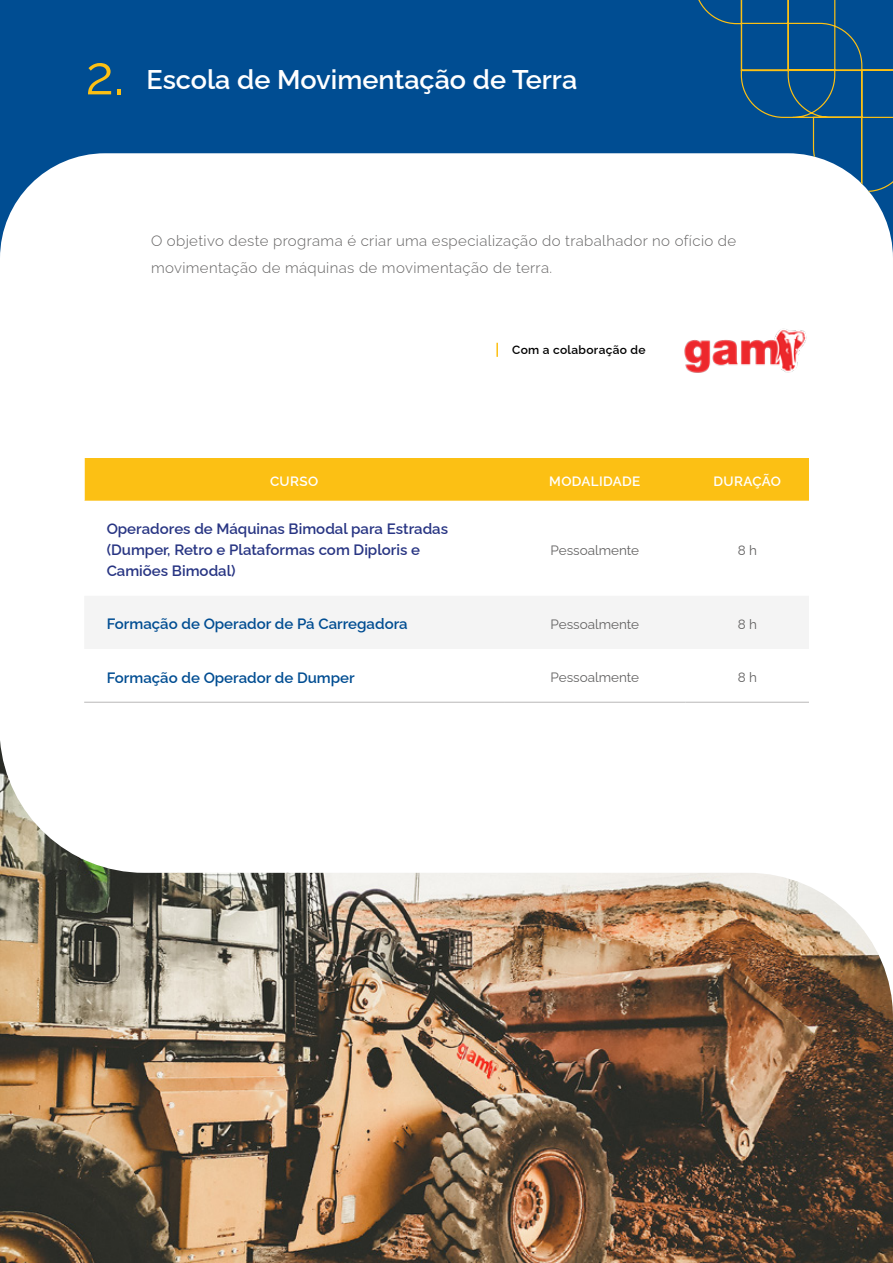
<style>
.page{position:relative;width:893px;height:1263px;background:#fff}
.page>*{position:absolute;margin:0;border:0;box-sizing:border-box;transform-origin:0 0}
.t1{font:600 27px "Raleway";color:#fff}
.t2{font:300 15px/27px "Raleway";letter-spacing:.025em;color:#646363}
.t3{font:600 15px/21px "Raleway";color:#283583}
.t4{font:600 15px "Raleway";color:#004d92}
.t5{font:13.5px "Raleway";color:#646363}
.t6{font:600 13.5px "Raleway";letter-spacing:.025em;color:#fff}
.t7{font:600 12px "Raleway";letter-spacing:.025em;color:#000}
.s1{font-weight:400;font-size:54px;color:#fcc014}
</style>
<div class="page">
<svg style="left:0;top:0;width:893px;height:256px;fill:#004d92"></svg>
<svg style="left:693px;top:0;width:200px;height:193px"></svg>
<div style="left:85px;top:458px;width:724px;height:43px;background:#fcc014"></div>
<div style="left:85px;top:596px;width:724px;height:53px;background:#f4f4f4"></div>
<hr style="left:84px;top:702px;width:420px;height:1px;background:#b8b7b7">
<hr style="left:504px;top:702px;width:182px;height:1px;background:#b8b7b7">
<hr style="left:686px;top:702px;width:123px;height:1px;background:#b8b7b7">
<img style="left:0;top:741px;width:893px;height:522px">
<svg style="left:496px;top:343px;width:2px;height:14px"></svg>
<img style="left:684px;top:328px;width:123px;height:45px">
<h1 class="t1" style="left:86px;top:58px;width:493px"><span class="s1">2.</span> Escola de Movimentação de Terra</h1>
<p class="t2" style="left:151px;top:226px;width:587px">O objetivo deste programa é criar uma especialização do trabalhador no ofício de movimentação de máquinas de movimentação de terra.</p>
<p class="t7" style="left:512px;top:340px;width:135px">Com a colaboração de</p>
<p class="t6" style="left:270px;top:470px;width:50px">CURSO</p>
<p class="t6" style="left:549px;top:470px;width:93px">MODALIDADE</p>
<p class="t6" style="left:714px;top:470px;width:69px">DURAÇÃO</p>
<p class="t3" style="left:107px;top:517px;width:343px">Operadores de Máquinas Bimodal para Estradas (Dumper, Retro e Plataformas com Diploris e<br>Camiões Bimodal)</p>
<p class="t5" style="left:550px;top:539px;width:90px">Pessoalmente</p>
<p class="t5" style="left:738px;top:539px;width:21px">8 h</p>
<p class="t4" style="left:107px;top:612px;width:303px">Formação de Operador de Pá Carregadora</p>
<p class="t5" style="left:550px;top:613px;width:90px">Pessoalmente</p>
<p class="t5" style="left:738px;top:613px;width:21px">8 h</p>
<p class="t4" style="left:107px;top:665px;width:250px">Formação de Operador de Dumper</p>
<p class="t5" style="left:550px;top:666px;width:90px">Pessoalmente</p>
<p class="t5" style="left:738px;top:666px;width:21px">8 h</p>
</div>
